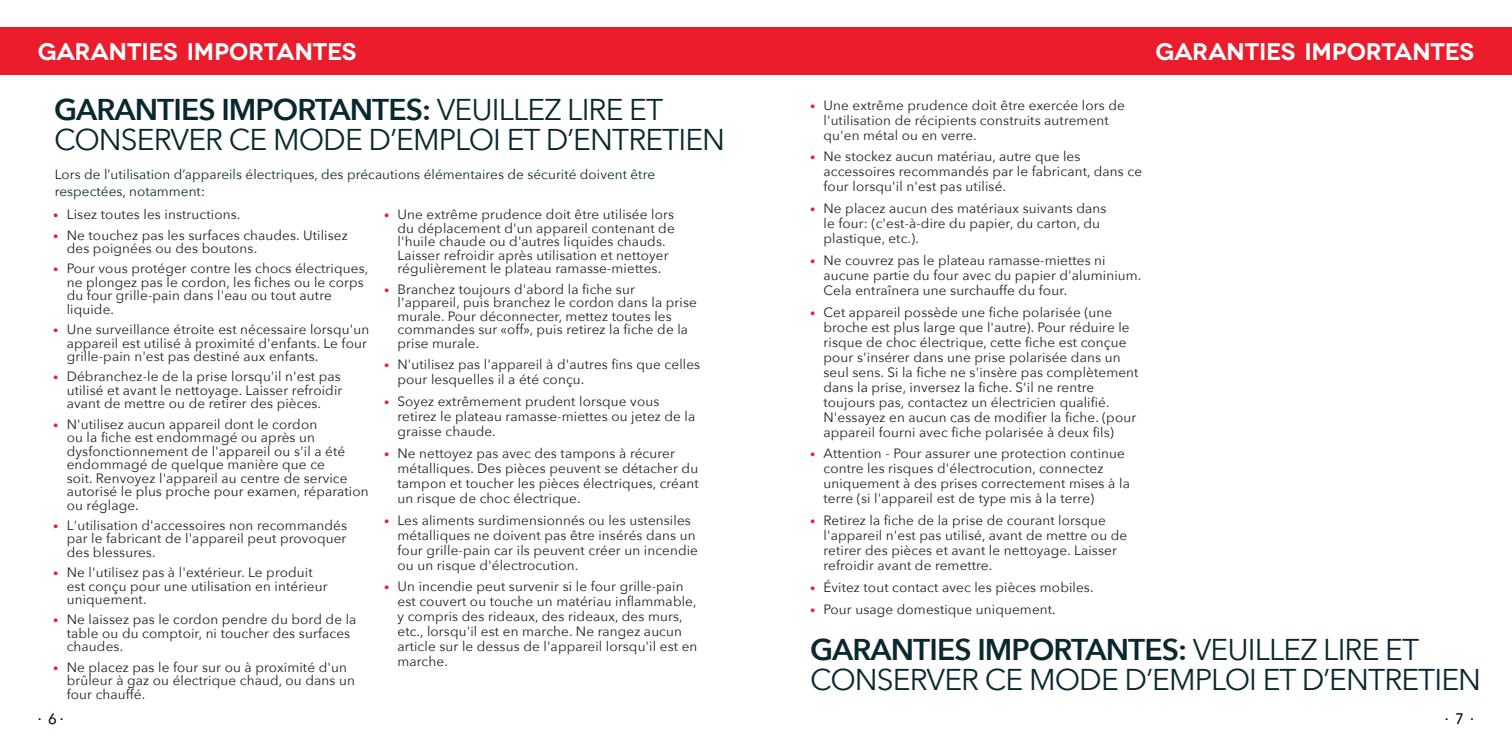
<style>
.page{position:relative;width:1512px;height:756px;background:#fff}
.page>*{position:absolute;margin:0;border:0;box-sizing:border-box;transform-origin:0 0}
.t1{font:30px/30px "Avenir Next";letter-spacing:-.03em;color:#09282f}
.t2{font:600 24px "Novecentowide";letter-spacing:-.01em;color:#fff}
.t3{font:15px "Avenir Next";color:#09282f}
.t4{font:13.5px/15px "Avenir Next";letter-spacing:.01em;color:#231f20}
.t5{font:13.5px/16.2px "Avenir Next";letter-spacing:.005em;color:#09282f}
.s1{font-weight:600}
.s2{font-size:10.5px;color:#eb1c2b}
</style>
<div class="page">
<div style="left:0;top:27px;width:1512px;height:48px;background:#eb1c2b"></div>
<p class="t2" style="left:38px;top:37px;width:320px">GARANTIES IMPORTANTES</p>
<p class="t2" style="left:1155px;top:37px;width:320px">GARANTIES IMPORTANTES</p>
<p class="t1" style="left:54px;top:94px;width:673px"><span class="s1">GARANTIES IMPORTANTES:</span> VEUILLEZ LIRE ET<br>CONSERVER CE MODE D’EMPLOI ET D’ENTRETIEN</p>
<p class="t5" style="left:55px;top:166px;width:602px">Lors de l’utilisation d’appareils électriques, des précautions élémentaires de sécurité doivent être respectées, notamment:</p>
<p class="t4" style="left:53px;top:206px;width:189px"><span class="s2">•</span> Lisez toutes les instructions.</p>
<p class="t4" style="left:67px;top:227px;width:282px;line-height:13.5px;text-indent:-14px"><span class="s2">•</span> Ne touchez pas les surfaces chaudes. Utilisez des poignées ou des boutons.</p>
<p class="t4" style="left:67px;top:261px;width:303px;line-height:13.5px;text-indent:-14px"><span class="s2">•</span> Pour vous protéger contre les chocs électriques, ne plongez pas le cordon, les fiches ou le corps du four grille-pain dans l'eau ou tout autre liquide.</p>
<p class="t4" style="left:67px;top:322px;width:304px;line-height:13.5px;text-indent:-14px"><span class="s2">•</span> Une surveillance étroite est nécessaire lorsqu'un appareil est utilisé à proximité d'enfants. Le four grille-pain n'est pas destiné aux enfants.</p>
<p class="t4" style="left:67px;top:369px;width:277px;line-height:13.5px;text-indent:-14px"><span class="s2">•</span> Débranchez-le de la prise lorsqu'il n'est pas utilisé et avant le nettoyage. Laisser refroidir avant de mettre ou de retirer des pièces.</p>
<p class="t4" style="left:67px;top:416px;width:303px;line-height:13.5px;text-indent:-14px"><span class="s2">•</span> N'utilisez aucun appareil dont le cordon<br>ou la fiche est endommagé ou après un dysfonctionnement de l'appareil ou s'il a été endommagé de quelque manière que ce<br>soit. Renvoyez l'appareil au centre de service autorisé le plus proche pour examen, réparation ou réglage.</p>
<p class="t4" style="left:67px;top:518px;width:282px;line-height:13.5px;text-align:justify;text-indent:-14px"><span class="s2">•</span> L'utilisation d'accessoires non recommandés par le fabricant de l'appareil peut provoquer des blessures.</p>
<p class="t4" style="left:67px;top:565px;width:262px;line-height:13.5px;text-indent:-14px"><span class="s2">•</span> Ne l'utilisez pas à l'extérieur. Le produit est conçu pour une utilisation en intérieur uniquement.</p>
<p class="t4" style="left:67px;top:612px;width:291px;line-height:13.5px;text-indent:-14px"><span class="s2">•</span> Ne laissez pas le cordon pendre du bord de la table ou du comptoir, ni toucher des surfaces chaudes.</p>
<p class="t4" style="left:67px;top:659px;width:290px;line-height:13.5px;text-indent:-14px"><span class="s2">•</span> Ne placez pas le four sur ou à proximité d'un brûleur à gaz ou électrique chaud, ou dans un four chauffé.</p>
<p class="t4" style="left:824px;top:97px;width:303px;text-indent:-14px"><span class="s2">•</span> Une extrême prudence doit être exercée lors de l'utilisation de récipients construits autrement qu'en métal ou en verre.</p>
<p class="t4" style="left:824px;top:149px;width:320px;text-indent:-14px"><span class="s2">•</span> Ne stockez aucun matériau, autre que les accessoires recommandés par le fabricant, dans ce four lorsqu'il n'est pas utilisé.</p>
<p class="t4" style="left:824px;top:200px;width:284px;text-indent:-14px"><span class="s2">•</span> Ne placez aucun des matériaux suivants dans le four: (c'est-à-dire du papier, du carton, du plastique, etc.).</p>
<p class="t4" style="left:824px;top:252px;width:319px;text-indent:-14px"><span class="s2">•</span> Ne couvrez pas le plateau ramasse-miettes ni aucune partie du four avec du papier d'aluminium.<br>Cela entraînera une surchauffe du four.</p>
<p class="t4" style="left:824px;top:304px;width:317px;text-indent:-14px"><span class="s2">•</span> Cet appareil possède une fiche polarisée (une broche est plus large que l'autre). Pour réduire le risque de choc électrique, cette fiche est conçue pour s'insérer dans une prise polarisée dans un seul sens. Si la fiche ne s'insère pas complètement dans la prise, inversez la fiche. S'il ne rentre toujours pas, contactez un électricien qualifié.<br>N'essayez en aucun cas de modifier la fiche. (pour appareil fourni avec fiche polarisée à deux fils)</p>
<p class="t4" style="left:824px;top:446px;width:308px;text-indent:-14px"><span class="s2">•</span> Attention - Pour assurer une protection continue contre les risques d'électrocution, connectez uniquement à des prises correctement mises à la terre (si l'appareil est de type mis à la terre)</p>
<p class="t4" style="left:824px;top:512px;width:305px;text-indent:-14px"><span class="s2">•</span> Retirez la fiche de la prise de courant lorsque l'appareil n'est pas utilisé, avant de mettre ou de retirer des pièces et avant le nettoyage. Laisser refroidir avant de remettre.</p>
<p class="t4" style="left:810px;top:579px;width:285px"><span class="s2">•</span> Évitez tout contact avec les pièces mobiles.</p>
<p class="t4" style="left:810px;top:601px;width:247px"><span class="s2">•</span> Pour usage domestique uniquement.</p>
<p class="t1" style="left:810px;top:633px;width:673px"><span class="s1">GARANTIES IMPORTANTES:</span> VEUILLEZ LIRE ET<br>CONSERVER CE MODE D’EMPLOI ET D’ENTRETIEN</p>
<p class="t4" style="left:398px;top:207px;width:279px;line-height:13.5px;text-indent:-14px"><span class="s2">•</span> Une extrême prudence doit être utilisée lors du déplacement d'un appareil contenant de l'huile chaude ou d'autres liquides chauds.<br>Laisser refroidir après utilisation et nettoyer régulièrement le plateau ramasse-miettes.</p>
<p class="t4" style="left:398px;top:281px;width:301px;line-height:13.5px;text-indent:-14px"><span class="s2">•</span> Branchez toujours d'abord la fiche sur l'appareil, puis branchez le cordon dans la prise murale. Pour déconnecter, mettez toutes les commandes sur «off», puis retirez la fiche de la prise murale.</p>
<p class="t4" style="left:398px;top:356px;width:304px;text-indent:-14px"><span class="s2">•</span> N'utilisez pas l'appareil à d'autres fins que celles pour lesquelles il a été conçu.</p>
<p class="t4" style="left:398px;top:393px;width:299px;text-indent:-14px"><span class="s2">•</span> Soyez extrêmement prudent lorsque vous retirez le plateau ramasse-miettes ou jetez de la graisse chaude.</p>
<p class="t4" style="left:398px;top:445px;width:303px;text-indent:-14px"><span class="s2">•</span> Ne nettoyez pas avec des tampons à récurer métalliques. Des pièces peuvent se détacher du tampon et toucher les pièces électriques, créant un risque de choc électrique.</p>
<p class="t4" style="left:398px;top:512px;width:302px;text-indent:-14px"><span class="s2">•</span> Les aliments surdimensionnés ou les ustensiles métalliques ne doivent pas être insérés dans un four grille-pain car ils peuvent créer un incendie ou un risque d'électrocution.</p>
<p class="t4" style="left:398px;top:578px;width:301px;text-indent:-14px"><span class="s2">•</span> Un incendie peut survenir si le four grille-pain est couvert ou touche un matériau inflammable, y compris des rideaux, des rideaux, des murs, etc., lorsqu'il est en marche. Ne rangez aucun article sur le dessus de l'appareil lorsqu'il est en marche.</p>
<p class="t3" style="left:38px;top:706px;width:27px">∙ 6 ∙</p>
<p class="t3" style="left:1445px;top:706px;width:31px">∙ 7 ∙</p>
</div>
